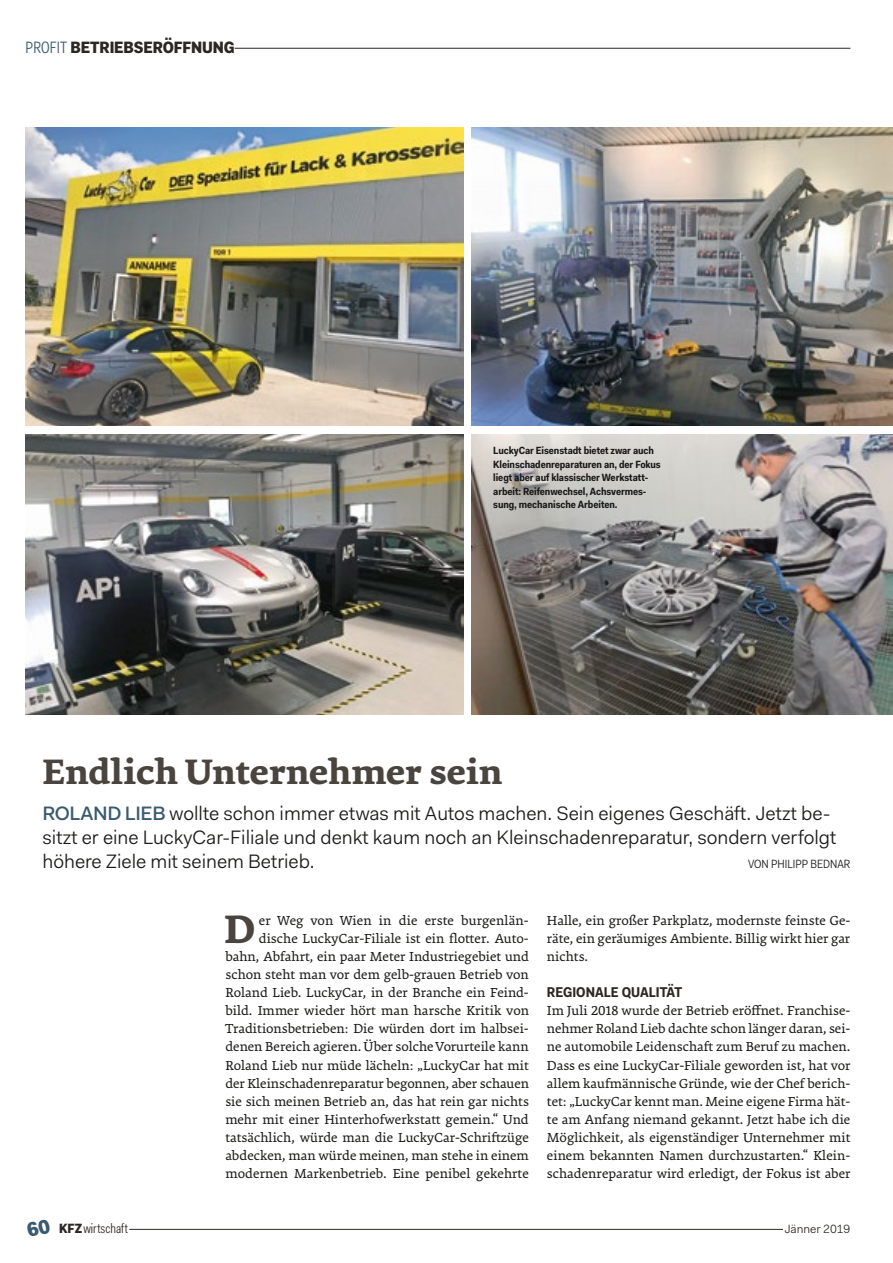
<style>
.page{position:relative;width:893px;height:1263px;background:#fff}
.page>*{position:absolute;margin:0;border:0;box-sizing:border-box;transform-origin:0 0}
.t1{font:700 42.15px "Premiera";color:#4a443f}
.t2{font:700 37.5px "Premiera";color:#4a443f}
.t3{font:19.5px/24px "Fakt Pro Blond";color:#1a1a18}
.t4{font:900 16.5px "Fakt Sm Con Pro";letter-spacing:-.01em;color:#2b2824}
.t5{font:14.25px/18.1px "Premiera";color:#1a1a18;text-align:justify}
.t6{font:700 14.25px "Fakt Sm Con Pro";color:#2b2824}
.t7{font:13.5px "Fakt Con Pro Blond";color:#2b2824}
.t8{font:12px "Fakt Sm Con Pro Blond";color:#1a1a18}
.t9{font:12px "Fakt Pro Blond";color:#2b2824}
.t10{font:700 10.5px/13.5px "Fakt Sm Con Pro";letter-spacing:-.01em;color:#1a1a18}
.s1{font-family:"Fakt Con Pro Blond";font-weight:400;color:#395a6f}
.s2{font-family:"Fakt Pro";font-weight:500;color:#395a6f}
.s3{font-family:"Fakt Sm Con Pro";font-weight:900}
</style>
<div class="page">
<hr style="left:129px;top:1229px;width:654px;height:1px;background:#2b2824">
<hr style="left:235px;top:48px;width:615px;height:1px;background:#2b2824">
<img style="left:26px;top:434px;width:438px;height:280px">
<img style="left:472px;top:434px;width:421px;height:280px">
<img style="left:26px;top:128px;width:438px;height:298px">
<img style="left:472px;top:128px;width:421px;height:298px">
<p class="t4" style="left:26px;top:36px;width:211px"><span class="s1">PROFIT</span> BETRIEBSERÖFFNUNG</p>
<p class="t10" style="left:493px;top:444px;width:169px">LuckyCar Eisenstadt bietet zwar auch Kleinschadenreparaturen an, der Fokus liegt aber auf klassischer Werkstatt&shy;arbeit: Reifenwechsel, Achsvermes&shy;sung, mechanische Arbeiten.</p>
<h2 class="t2" style="left:43px;top:747px;width:462px">Endlich Unternehmer sein</h2>
<h3 class="t3" style="left:43px;top:801px;width:795px"><span class="s2">ROLAND LIEB</span> wollte schon immer etwas mit Autos machen. Sein eigenes Geschäft. Jetzt be&shy;sitzt er eine LuckyCar-Filiale und denkt kaum noch an Kleinschadenreparatur, sondern verfolgt höhere Ziele mit seinem Betrieb.</h3>
<p class="t8" style="left:748px;top:856px;width:104px">VON PHILIPP BEDNAR</p>
<p class="t5" style="left:225px;top:911px;width:305px;text-align:right">er Weg von Wien in die erste burgenlän&shy;dische LuckyCar-Filiale ist ein flotter. Auto&shy;bahn, Abfahrt, ein paar Meter Industriegebiet und schon steht man vor dem gelb-grauen Betrieb von Roland Lieb. LuckyCar, in der Branche ein Feind&shy;bild. Immer wieder hört man harsche Kritik von Traditionsbetrieben: Die würden dort im halbsei&shy;denen Bereich agieren. Über solche Vorurteile kann Roland Lieb nur müde lächeln: „LuckyCar hat mit der Kleinschadenreparatur begonnen, aber schauen sie sich meinen Betrieb an, das hat rein gar nichts mehr mit einer Hinterhofwerkstatt gemein.“ Und tatsächlich, würde man die LuckyCar-Schriftzüge abdecken, man würde meinen, man stehe in einem modernen Markenbetrieb. Eine penibel gekehrte</p>
<p class="t5" style="left:547px;top:911px;width:305px">Halle, ein großer Parkplatz, modernste feinste Ge&shy;räte, ein geräumiges Ambiente. Billig wirkt hier gar nichts.</p>
<h1 class="t1" style="left:224px;top:902px;width:33px">D</h1>
<p class="t6" style="left:547px;top:983px;width:137px">REGIONALE QUALITÄT</p>
<p class="t5" style="left:547px;top:1002px;width:305px">Im Juli 2018 wurde der Betrieb eröffnet. Franchise&shy;nehmer Roland Lieb dachte schon länger daran, sei&shy;ne automobile Leidenschaft zum Beruf zu machen.<br>Dass es eine LuckyCar-Filiale geworden ist, hat vor allem kaufmännische Gründe, wie der Chef berich&shy;tet: „LuckyCar kennt man. Meine eigene Firma hät&shy;te am Anfang niemand gekannt. Jetzt habe ich die Möglichkeit, als eigenständiger Unternehmer mit einem bekannten Namen durchzustarten.“ Klein&shy;schadenreparatur wird erledigt, der Fokus ist aber</p>
<p class="t7" style="left:59px;top:1219px;width:70px"><span class="s3">KFZ</span>wirtschaft</p>
<p class="t9" style="left:784px;top:1220px;width:67px">Jänner 2019</p>
</div>
